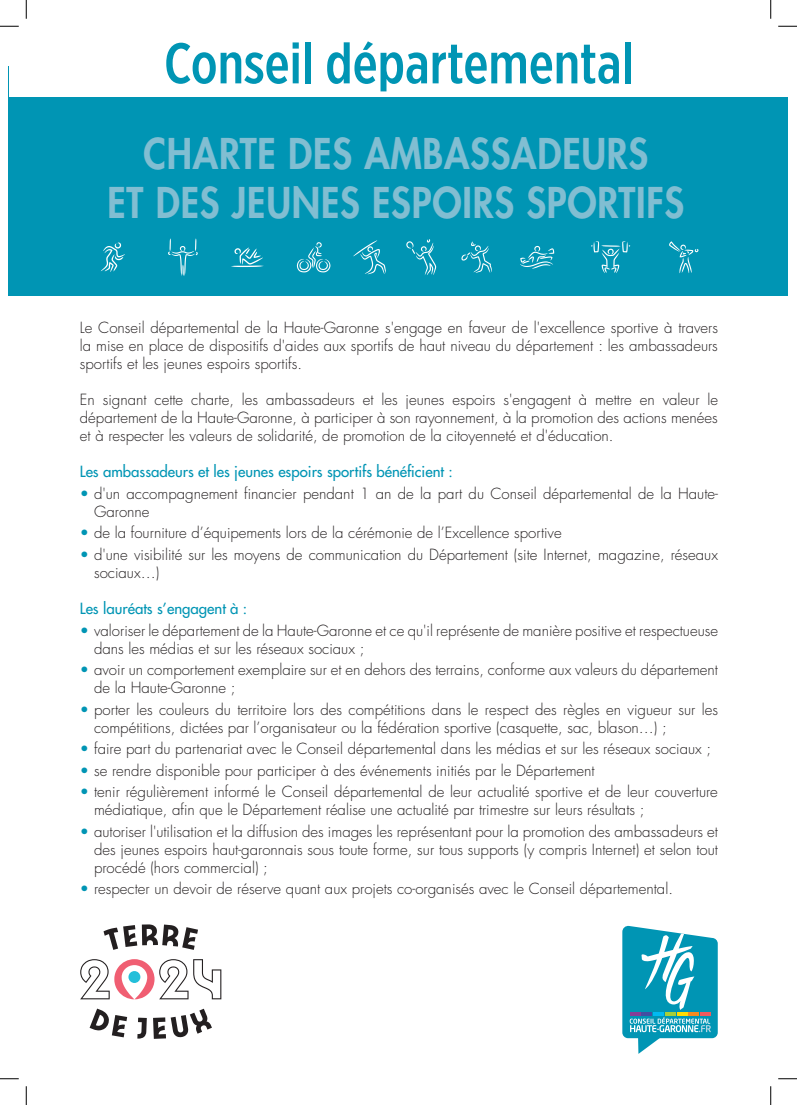
<style>
.page{position:relative;width:797px;height:1105px;background:#fff}
.page>*{position:absolute;margin:0;border:0;box-sizing:border-box;transform-origin:0 0}
.t1{font:800 41.25px/48.8px "Futura";letter-spacing:.02em;color:#81bed2;text-align:center;scale:.91 1}
.t2{font:300 15px/18px "Futura Std";color:#231f20}
.t3{font:500 15px "Futura Std";color:#0095b4}
.s1{color:#0095b4}
</style>
<div class="page">
<div style="left:9px;top:67px;width:778px;height:229px;background:#0095b4"></div>
<svg style="left:406px;top:239px;width:30px;height:36px"></svg>
<svg style="left:101px;top:242px;width:24px;height:30px"></svg>
<svg style="left:168px;top:238px;width:30px;height:38px"></svg>
<svg style="left:231px;top:247px;width:33px;height:20px"></svg>
<svg style="left:297px;top:242px;width:33px;height:30px"></svg>
<svg style="left:353px;top:240px;width:33px;height:34px"></svg>
<svg style="left:461px;top:241px;width:31px;height:32px"></svg>
<svg style="left:591px;top:241px;width:39px;height:32px"></svg>
<svg style="left:669px;top:241px;width:29px;height:32px"></svg>
<svg style="left:520px;top:246px;width:34px;height:23px"></svg>
<svg style="left:622px;top:925px;width:95px;height:129px"></svg>
<div style="left:9px;top:26px;width:779px;height:71px;background:#fff"></div>
<svg style="left:166px;top:42px;width:133px;height:42px"></svg>
<div style="left:305px;top:42px;width:6px;height:41px;background:#0095b4"></div>
<svg style="left:327px;top:41px;width:292px;height:50px"></svg>
<div style="left:624px;top:42px;width:6px;height:41px;background:#0095b4"></div>
<svg style="left:90px;top:1008px;width:37px;height:29px"></svg>
<svg style="left:137px;top:1018px;width:10px;height:21px"></svg>
<svg style="left:153px;top:1009px;width:59px;height:30px"></svg>
<svg style="left:80px;top:959px;width:141px;height:40px"></svg>
<svg style="left:103px;top:924px;width:95px;height:26px"></svg>
<svg style="left:0;top:25px;width:19px;height:2px"></svg>
<svg style="left:778px;top:25px;width:19px;height:2px"></svg>
<svg style="left:0;top:1078px;width:19px;height:1px"></svg>
<svg style="left:778px;top:1078px;width:19px;height:1px"></svg>
<svg style="left:25px;top:0;width:2px;height:19px"></svg>
<svg style="left:25px;top:1086px;width:2px;height:19px"></svg>
<svg style="left:770px;top:0;width:1px;height:19px"></svg>
<svg style="left:770px;top:1086px;width:1px;height:19px"></svg>
<h1 class="t1" style="left:107px;top:129px;width:635px">CHARTE DES AMBASSADEURS<br>ET DES JEUNES ESPOIRS SPORTIFS</h1>
<p class="t2" style="left:80px;top:319px;width:639px;text-align:justify">Le Conseil départemental de la Haute-Garonne s'engage en faveur de l'excellence sportive à travers la mise en place de dispositifs d'aides aux sportifs de haut niveau du département : les ambassadeurs sportifs et les jeunes espoirs sportifs.</p>
<p class="t2" style="left:80px;top:391px;width:639px;text-align:justify">En signant cette charte, les ambassadeurs et les jeunes espoirs s'engagent à mettre en valeur le département de la Haute-Garonne, à participer à son rayonnement, à la promotion des actions menées et à respecter les valeurs de solidarité, de promotion de la citoyenneté et d'éducation.</p>
<p class="t3" style="left:80px;top:462px;width:374px">Les ambassadeurs et les jeunes espoirs sportifs bénéficient :</p>
<p class="t2" style="left:94px;top:485px;width:625px;text-indent:-14px"><span class="s1">•</span> d'un accompagnement financier pendant 1 an de la part du Conseil départemental de la Haute-<br>Garonne</p>
<p class="t2" style="left:80px;top:524px;width:483px"><span class="s1">•</span> de la fourniture d’équipements lors de la cérémonie de l’Excellence sportive</p>
<p class="t2" style="left:94px;top:546px;width:625px;text-indent:-14px"><span class="s1">•</span> d'une visibilité sur les moyens de communication du Département (site Internet, magazine, réseaux sociaux…)</p>
<p class="t3" style="left:80px;top:599px;width:169px">Les lauréats s’engagent à :</p>
<p class="t2" style="left:94px;top:621px;width:625px;text-indent:-14px"><span class="s1">•</span> valoriser le département de la Haute-Garonne et ce qu'il représente de manière positive et respectueuse dans les médias et sur les réseaux sociaux ;</p>
<p class="t2" style="left:94px;top:661px;width:625px;text-indent:-14px"><span class="s1">•</span> avoir un comportement exemplaire sur et en dehors des terrains, conforme aux valeurs du département de la Haute-Garonne ;</p>
<p class="t2" style="left:94px;top:701px;width:625px;text-indent:-14px"><span class="s1">•</span> porter les couleurs du territoire lors des compétitions dans le respect des règles en vigueur sur les compétitions, dictées par l’organisateur ou la fédération sportive (casquette, sac, blason…) ;</p>
<p class="t2" style="left:80px;top:740px;width:632px"><span class="s1">•</span> faire part du partenariat avec le Conseil départemental dans les médias et sur les réseaux sociaux ;</p>
<p class="t2" style="left:80px;top:762px;width:516px"><span class="s1">•</span> se rendre disponible pour participer à des événements initiés par le Département</p>
<p class="t2" style="left:94px;top:783px;width:625px;text-indent:-14px"><span class="s1">•</span> tenir régulièrement informé le Conseil départemental de leur actualité sportive et de leur couverture médiatique, afin que le Département réalise une actualité par trimestre sur leurs résultats ;</p>
<p class="t2" style="left:94px;top:823px;width:625px;text-align:justify;text-indent:-14px"><span class="s1">•</span> autoriser l'utilisation et la diffusion des images les représentant pour la promotion des ambassadeurs et des jeunes espoirs haut-garonnais sous toute forme, sur tous supports (y compris Internet) et selon tout procédé (hors commercial) ;</p>
<p class="t2" style="left:80px;top:880px;width:594px"><span class="s1">•</span> respecter un devoir de réserve quant aux projets co-organisés avec le Conseil départemental.</p>
</div>
